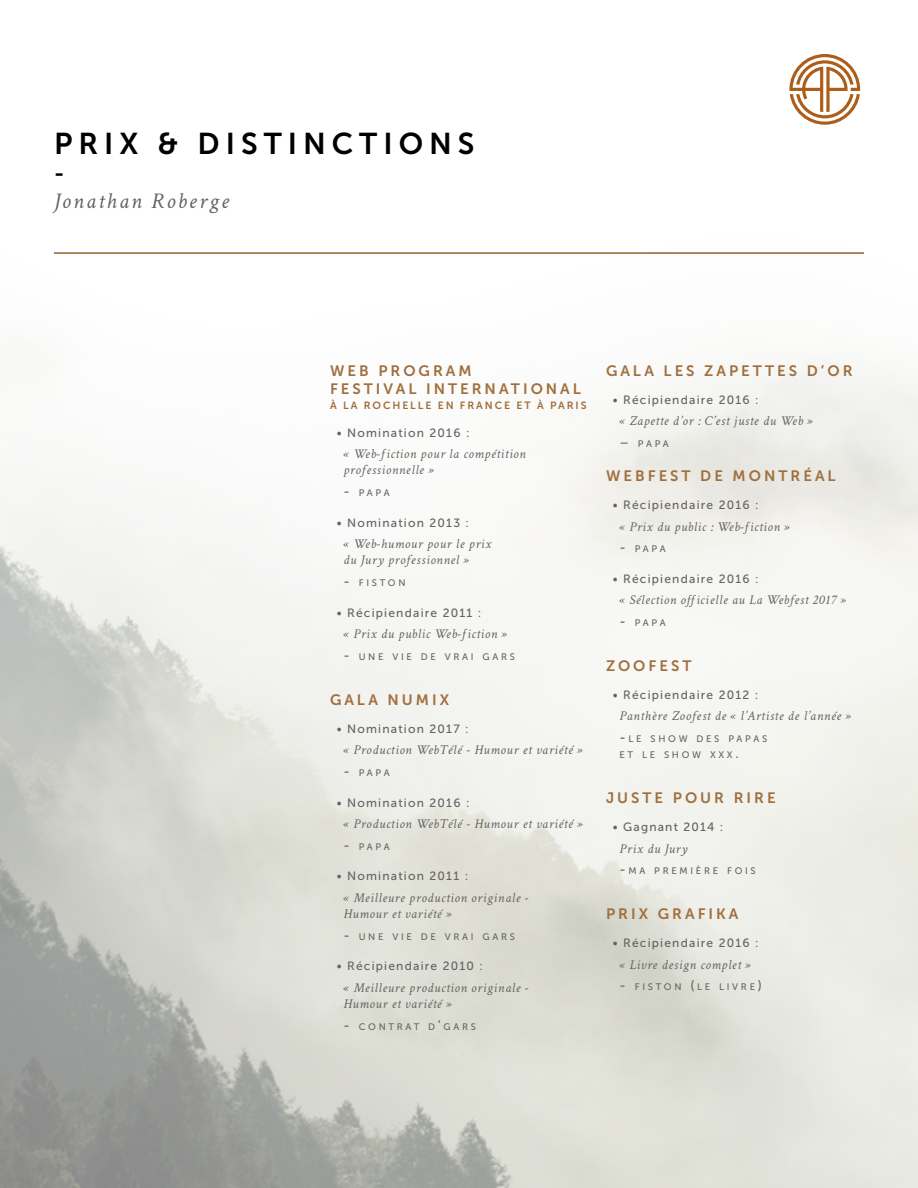
<style>
.page{position:relative;width:918px;height:1188px;background:#fff}
.page>*{position:absolute;margin:0;border:0;box-sizing:border-box;transform-origin:0 0}
.t1{font:30px "Museo Sans 700";letter-spacing:.2em;color:#000}
.t2{font:italic 22.5px "Crimson Text";letter-spacing:.1em;color:#646363}
.t3{font:22.5px "Museo Sans 700";color:#000}
.t4{font:15px/18px "Museo Sans 700";letter-spacing:.2em;color:#a06f3d}
.t5{font:italic 13.5px/16.2px "Crimson Text";letter-spacing:.05em;color:#646363}
.t6{font:12px "Museo Sans 500";letter-spacing:.1em;color:#646363}
.t7{font:10.5px "Museo Sans 700";letter-spacing:.18em;color:#a06f3d}
.t8{font:9.45px/16.2px "Museo Sans 500";letter-spacing:.285em;color:#646363}
.s1{font-size:13.5px}
</style>
<div class="page">
<hr style="left:54px;top:252px;width:810px;height:2px;background:#965f27">
<svg style="left:789px;top:54px;width:71px;height:71px"></svg>
<h1 class="t1" style="left:54px;top:127px;width:422px">PRIX &amp; DISTINCTIONS</h1>
<h2 class="t3" style="left:54px;top:161px;width:12px">-</h2>
<h2 class="t2" style="left:54px;top:188px;width:177px">Jonathan Roberge</h2>
<p class="t4" style="left:330px;top:362px;width:252px">WEB PROGRAM<br>FESTIVAL INTERNATIONAL</p>
<p class="t7" style="left:330px;top:399px;width:258px">À LA ROCHELLE EN FRANCE ET À PARIS</p>
<p class="t6" style="left:337px;top:426px;width:134px">• Nomination 2016 :</p>
<p class="t5" style="left:344px;top:446px;width:184px">« Web-fiction pour la compétition professionnelle »</p>
<p class="t8" style="left:344px;top:485px;width:48px"><span class="s1">-</span> PAPA</p>
<p class="t6" style="left:337px;top:516px;width:134px">• Nomination 2013 :</p>
<p class="t5" style="left:344px;top:536px;width:150px">« Web-humour pour le prix du Jury professionnel »</p>
<p class="t8" style="left:344px;top:575px;width:63px"><span class="s1">-</span> FISTON</p>
<p class="t6" style="left:337px;top:606px;width:146px">• Récipiendaire 2011 :</p>
<p class="t5" style="left:344px;top:626px;width:165px">« Prix du public Web-fiction »</p>
<p class="t8" style="left:344px;top:649px;width:173px"><span class="s1">-</span> UNE VIE DE VRAI GARS</p>
<p class="t4" style="left:330px;top:691px;width:121px">GALA NUMIX</p>
<p class="t6" style="left:337px;top:722px;width:133px">• Nomination 2017 :</p>
<p class="t5" style="left:344px;top:742px;width:241px">« Production WebTélé - Humour et variété »</p>
<p class="t8" style="left:344px;top:765px;width:48px"><span class="s1">-</span> PAPA</p>
<p class="t6" style="left:337px;top:796px;width:134px">• Nomination 2016 :</p>
<p class="t5" style="left:344px;top:816px;width:241px">« Production WebTélé - Humour et variété »</p>
<p class="t8" style="left:344px;top:838px;width:48px"><span class="s1">-</span> PAPA</p>
<p class="t6" style="left:337px;top:870px;width:133px">• Nomination 2011 :</p>
<p class="t5" style="left:344px;top:890px;width:187px">« Meilleure production originale -<br>Humour et variété »</p>
<p class="t8" style="left:344px;top:928px;width:173px"><span class="s1">-</span> UNE VIE DE VRAI GARS</p>
<p class="t6" style="left:337px;top:960px;width:148px">• Récipiendaire 2010 :</p>
<p class="t5" style="left:344px;top:980px;width:187px">« Meilleure production originale -<br>Humour et variété »</p>
<p class="t8" style="left:344px;top:1018px;width:134px"><span class="s1">-</span> CONTRAT D<span class="s1">’</span>GARS</p>
<p class="t4" style="left:606px;top:362px;width:248px">GALA LES ZAPETTES D’OR</p>
<p class="t6" style="left:613px;top:393px;width:147px">• Récipiendaire 2016 :</p>
<p class="t5" style="left:620px;top:413px;width:195px">« Zapette d’or : C’est juste du Web »</p>
<p class="t8" style="left:620px;top:436px;width:51px"><span class="s1">–</span> PAPA</p>
<p class="t4" style="left:606px;top:467px;width:231px">WEBFEST DE MONTRÉAL</p>
<p class="t6" style="left:613px;top:498px;width:147px">• Récipiendaire 2016 :</p>
<p class="t5" style="left:620px;top:518px;width:172px">« Prix du public : Web-fiction »</p>
<p class="t8" style="left:620px;top:541px;width:48px"><span class="s1">-</span> PAPA</p>
<p class="t6" style="left:613px;top:572px;width:147px">• Récipiendaire 2016 :</p>
<p class="t5" style="left:620px;top:592px;width:228px">« Sélection officielle au La Webfest 2017 »</p>
<p class="t8" style="left:620px;top:615px;width:48px"><span class="s1">-</span> PAPA</p>
<p class="t4" style="left:606px;top:657px;width:87px">ZOOFEST</p>
<p class="t6" style="left:613px;top:688px;width:147px">• Récipiendaire 2012 :</p>
<p class="t5" style="left:620px;top:708px;width:233px">Panthère Zoofest de « l’Artiste de l’année »</p>
<p class="t8" style="left:620px;top:731px;width:149px"><span class="s1">-</span>LE SHOW DES PAPAS<br>ET LE SHOW XXX<span class="s1">.</span></p>
<p class="t4" style="left:606px;top:789px;width:171px">JUSTE POUR RIRE</p>
<p class="t6" style="left:613px;top:820px;width:112px">• Gagnant 2014 :</p>
<p class="t5" style="left:620px;top:840px;width:70px">Prix du Jury</p>
<p class="t8" style="left:620px;top:863px;width:138px"><span class="s1">-</span>MA PREMIÈRE FOIS</p>
<p class="t4" style="left:606px;top:905px;width:134px">PRIX GRAFIKA</p>
<p class="t6" style="left:613px;top:937px;width:147px">• Récipiendaire 2016 :</p>
<p class="t5" style="left:620px;top:957px;width:133px">« Livre design complet »</p>
<p class="t8" style="left:620px;top:979px;width:144px"><span class="s1">-</span> FISTON <span class="s1">(</span>LE LIVRE<span class="s1">)</span></p>
</div>
